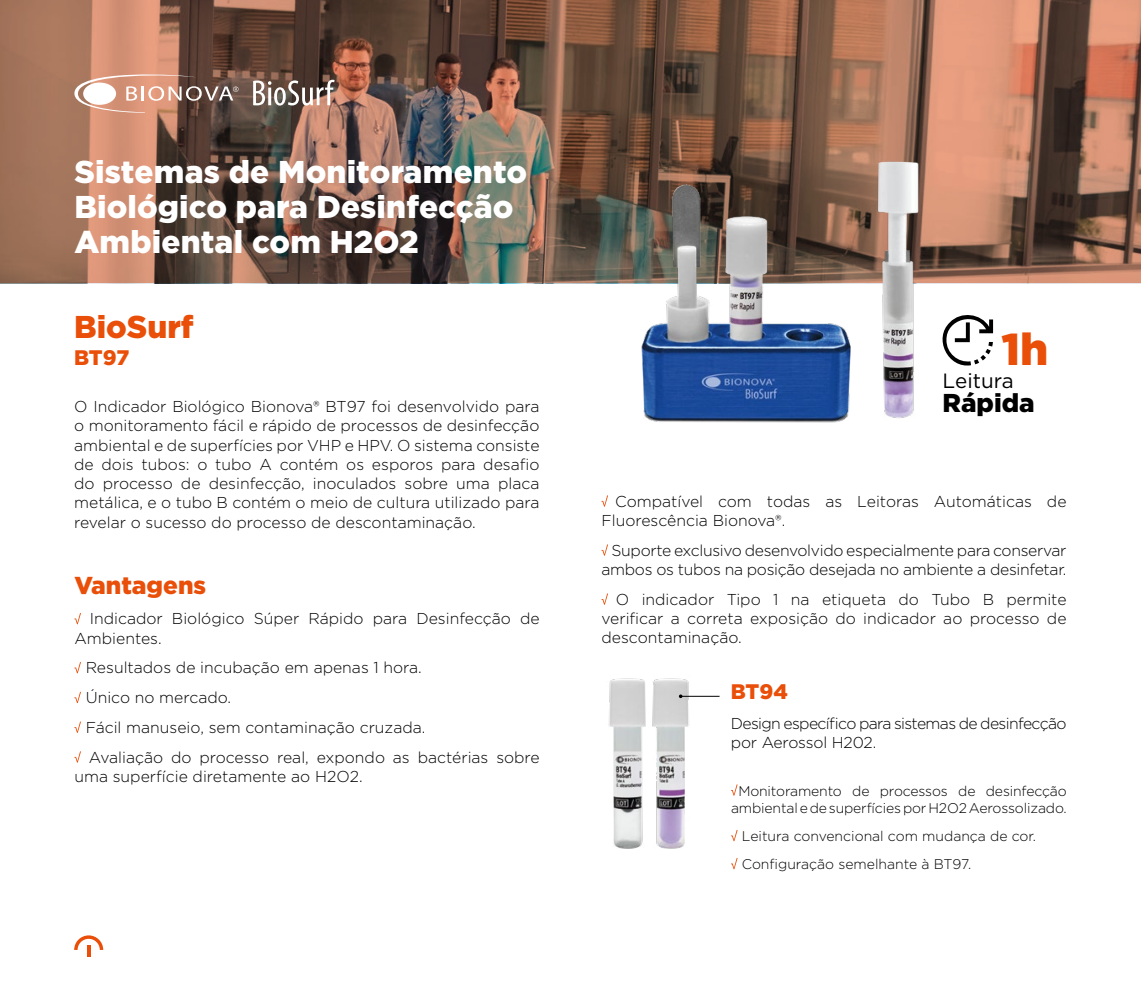
<style>
.page{position:relative;width:1141px;height:993px;background:#fff}
.page>*{position:absolute;margin:0;border:0;box-sizing:border-box;transform-origin:0 0}
.t1{font:900 44.62px "Gotham";color:#e94f09}
.t2{font:900 31.5px/35px "Gotham";letter-spacing:.005em;color:#fff}
.t3{font:900 31.5px "Gotham";color:#e94f09}
.t4{font:900 25.72px "Gotham";color:#000}
.t5{font:900 24.5px "Gotham";color:#e94f09}
.t6{font:900 21px "Gotham";letter-spacing:-.005em;color:#e94f09}
.t7{font:20.65px "Gotham";color:#000}
.t8{font:300 15.75px/19.2px "Gotham";color:#000}
.t9{font:300 15.75px/19.2px "Gotham";letter-spacing:-.02em;color:#000;text-align:right}
.t10{font:300 15.75px/19.2px "Gotham";letter-spacing:-.04em;color:#000}
.t11{font:300 14px/17.5px "Gotham";letter-spacing:-.01em;color:#000;text-align:center}
</style>
<div class="page">
<svg style="left:74px;top:935px;width:29px;height:21px"></svg>
<svg style="left:74px;top:613px;width:7px;height:11px"></svg>
<svg style="left:74px;top:662px;width:7px;height:11px"></svg>
<svg style="left:74px;top:691px;width:7px;height:11px"></svg>
<svg style="left:74px;top:721px;width:7px;height:11px"></svg>
<svg style="left:74px;top:751px;width:7px;height:11px"></svg>
<svg style="left:0;top:0;width:1141px;height:283px;background:#87614f"></svg>
<svg style="left:74px;top:68px;width:165px;height:45px;background:#b38b7a"></svg>
<svg style="left:253px;top:80px;width:82px;height:25px"></svg>
<img style="left:608px;top:678px;width:92px;height:171px">
<hr style="left:681px;top:695px;width:39px;height:1px;background:#000">
<svg style="left:731px;top:784px;width:7px;height:11px"></svg>
<svg style="left:731px;top:830px;width:7px;height:10px"></svg>
<svg style="left:731px;top:858px;width:7px;height:10px"></svg>
<img style="left:876px;top:158px;width:46px;height:260px">
<svg style="left:942px;top:315px;width:51px;height:51px"></svg>
<img style="left:628px;top:138px;width:237px;height:285px">
<svg style="left:601px;top:495px;width:7px;height:11px"></svg>
<svg style="left:601px;top:544px;width:7px;height:11px"></svg>
<svg style="left:601px;top:593px;width:7px;height:11px"></svg>
<h2 class="t2" style="left:74px;top:154px;width:454px">Sistemas de Monitoramento<br>Biológico para Desinfecção<br>Ambiental com H2O2</h2>
<h2 class="t3" style="left:74px;top:305px;width:121px">BioSurf</h2>
<h3 class="t6" style="left:74px;top:342px;width:57px">BT97</h3>
<p class="t8" style="left:74px;top:396px;width:467px;text-align:justify">O Indicador Biológico Bionova® BT97 foi desenvolvido para o monitoramento fácil e rápido de processos de desinfecção ambiental e de superfícies por VHP e HPV. O sistema consiste de dois tubos: o tubo A contém os esporos para desafio do processo de desinfecção, inoculados sobre uma placa metálica, e o tubo B contém o meio de cultura utilizado para revelar o sucesso do processo de descontaminação.</p>
<h3 class="t5" style="left:74px;top:568px;width:133px">Vantagens</h3>
<p class="t8" style="left:74px;top:608px;width:467px;text-indent:15px">Indicador Biológico Súper Rápido para Desinfecção de<br>Ambientes.</p>
<p class="t8" style="left:86px;top:652px;width:455px;line-height:29.8px">Resultados de incubação em apenas 1 hora.<br>Único no mercado.<br>Fácil manuseio, sem contaminação cruzada.<br>Avaliação do processo real, expondo as bactérias sobre</p>
<p class="t8" style="left:74px;top:766px;width:290px">uma superfície diretamente ao H2O2.</p>
<h1 class="t1" style="left:1001px;top:318px;width:49px">1h</h1>
<h3 class="t7" style="left:943px;top:368px;width:73px">Leitura</h3>
<h3 class="t4" style="left:943px;top:385px;width:94px">Rápida</h3>
<p class="t8" style="left:601px;top:491px;width:467px;text-indent:14px">Compatível com todas as Leitoras Automáticas de<br>Fluorescência Bionova®.</p>
<p class="t9" style="left:601px;top:540px;width:467px">Suporte exclusivo desenvolvido especialmente para conservar ambos os tubos na posição desejada no ambiente a desinfetar.</p>
<p class="t8" style="left:601px;top:589px;width:467px;text-align:justify;text-indent:14px">O indicador Tipo 1 na etiqueta do Tubo B permite verificar a correta exposição do indicador ao processo de descontaminação.</p>
<h3 class="t6" style="left:731px;top:676px;width:59px">BT94</h3>
<p class="t10" style="left:731px;top:712px;width:337px">Design específico para sistemas de desinfecção por Aerossol H202.</p>
<p class="t11" style="left:731px;top:781px;width:337px">Monitoramento de processos de desinfecção ambiental e de superfícies por H2O2 Aerossolizado.</p>
<p class="t11" style="left:742px;top:821px;width:296px;line-height:28px;text-align:left">Leitura convencional com mudança de cor.<br>Configuração semelhante à BT97.</p>
</div>
